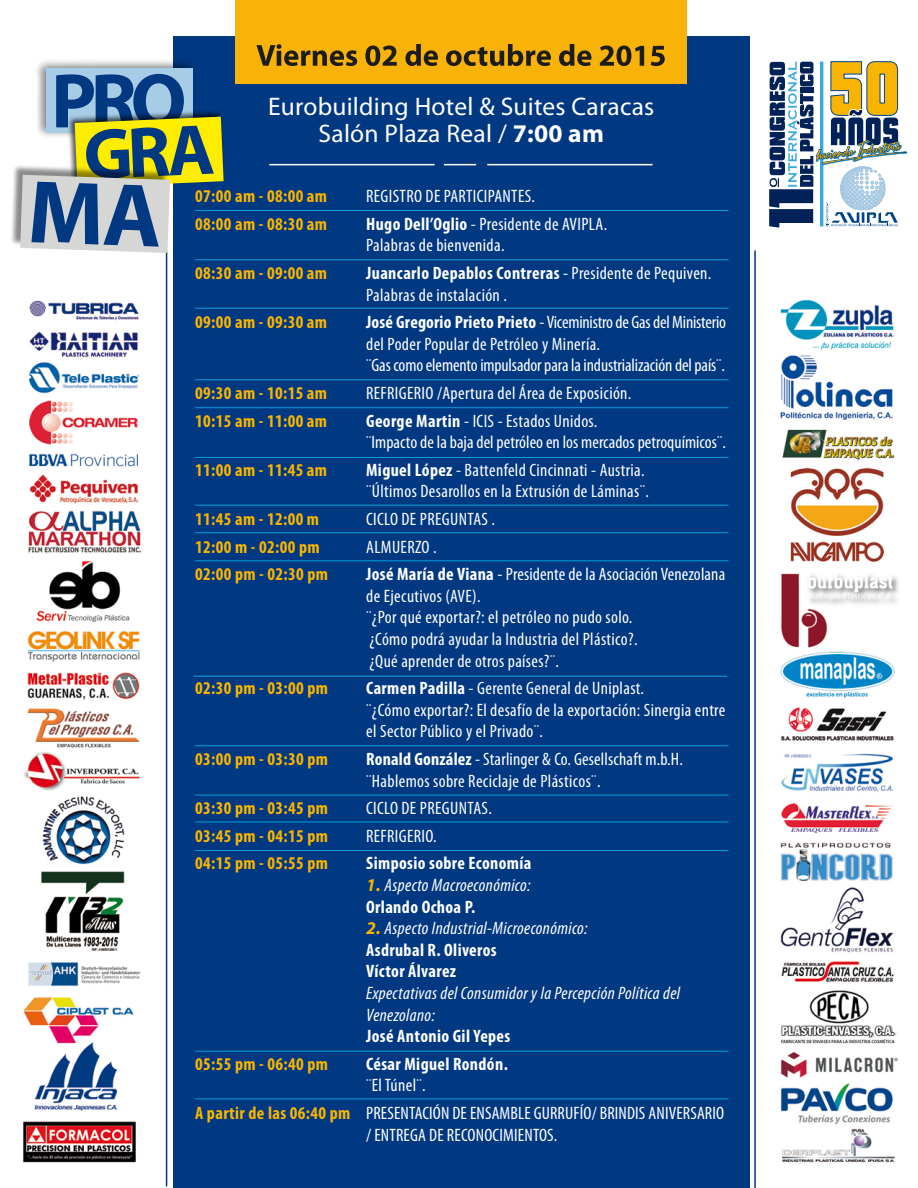
<style>
.page{position:relative;width:918px;height:1188px;background:#fff}
.page>*{position:absolute;margin:0;border:0;box-sizing:border-box;transform-origin:0 0}
.t1{font:700 78px "Myriad Pro";color:#003882}
.t2{font:25.5px "Myriad Pro";letter-spacing:.01em;color:#fff}
.t3{font:condensed 18px/21.6px "Myriad Pro";letter-spacing:.02em;color:#fff}
.t4{font:700 condensed 18px "Myriad Pro";letter-spacing:.02em;color:#f9b400}
.t5{font:italic condensed 18px/21.6px "Myriad Pro";letter-spacing:.02em;color:#fff}
.t6{font:condensed 18px/21.6px "Myriad Pro";letter-spacing:-.005em;color:#fff}
.t7{font:condensed 18px/21.6px "Myriad Pro";color:#fff}
.t8{font:700 condensed 18px "Myriad Pro";letter-spacing:.02em;color:#fff}
.s1{font-weight:700}
.s2{font-weight:700;font-stretch:normal;color:#f9b400}
.s3{font-weight:700;font-style:normal}
.s4{font-weight:700;color:#f9b400}
</style>
<div class="page">
<img style="left:22px;top:0;width:877px;height:1187px">
<svg style="left:769px;top:61px;width:139px;height:167px"></svg>
<hr style="left:166px;top:250px;width:1px;height:936px;background:#003882">
<hr style="left:754px;top:250px;width:2px;height:938px;background:#003882">
<div style="left:173px;top:37px;width:577px;height:1151px;background:#003882"></div>
<div style="left:236px;top:0;width:451px;height:83px;background:#f9b208"></div>
<svg style="left:256px;top:44px;width:101px;height:22px"></svg>
<svg style="left:365px;top:46px;width:32px;height:20px"></svg>
<svg style="left:405px;top:44px;width:33px;height:22px"></svg>
<svg style="left:446px;top:44px;width:105px;height:22px"></svg>
<svg style="left:559px;top:44px;width:32px;height:22px"></svg>
<svg style="left:600px;top:46px;width:44px;height:20px"></svg>
<svg style="left:651px;top:46px;width:14px;height:20px"></svg>
<div style="left:34px;top:58px;width:162px;height:81px;background:#000;opacity:.51"></div>
<div style="left:46px;top:68px;width:146px;height:65px;background:#a6cce6"></div>
<div style="left:67px;top:109px;width:158px;height:80px;background:#000;opacity:.65"></div>
<div style="left:10px;top:164px;width:159px;height:88px;background:#000;opacity:.46"></div>
<hr style="left:269px;top:164px;width:166px;height:1px;background:#fff">
<hr style="left:487px;top:164px;width:166px;height:1px;background:#fff">
<hr style="left:444px;top:164px;width:32px;height:1px;background:#fff">
<hr style="left:195px;top:210px;width:534px;height:1px;background:#009ee0">
<hr style="left:195px;top:259px;width:534px;height:1px;background:#009ee0">
<hr style="left:195px;top:308px;width:534px;height:1px;background:#009ee0">
<hr style="left:195px;top:379px;width:534px;height:1px;background:#009ee0">
<hr style="left:195px;top:407px;width:534px;height:1px;background:#009ee0">
<hr style="left:195px;top:457px;width:534px;height:1px;background:#009ee0">
<hr style="left:195px;top:505px;width:534px;height:1px;background:#009ee0">
<hr style="left:195px;top:532px;width:534px;height:1px;background:#009ee0">
<hr style="left:195px;top:560px;width:534px;height:1px;background:#009ee0">
<hr style="left:194px;top:676px;width:533px;height:1px;background:#009ee0">
<hr style="left:195px;top:745px;width:534px;height:1px;background:#009ee0">
<hr style="left:195px;top:795px;width:534px;height:1px;background:#009ee0">
<hr style="left:195px;top:822px;width:534px;height:1px;background:#009ee0">
<hr style="left:195px;top:850px;width:534px;height:1px;background:#009ee0">
<hr style="left:195px;top:1051px;width:534px;height:1px;background:#009ee0">
<hr style="left:195px;top:1098px;width:534px;height:1px;background:#009ee0">
<svg style="left:20px;top:117px;width:204px;height:136px"></svg>
<h1 class="t1" style="left:51px;top:50px;width:137px">PRO</h1>
<h2 class="t2" style="left:268px;top:91px;width:388px">Eurobuilding Hotel &amp; Suites Caracas</h2>
<h2 class="t2" style="left:319px;top:118px;width:287px">Salón Plaza Real / <span class="s1">7:00 am</span></h2>
<p class="t4" style="left:195px;top:185px;width:133px">07:00 am - 08:00 am</p>
<p class="t3" style="left:366px;top:185px;width:170px">REGISTRO DE PARTICIPANTES.</p>
<p class="t4" style="left:195px;top:213px;width:133px">08:00 am - 08:30 am</p>
<p class="t3" style="left:366px;top:213px;width:243px"><span class="s1">Hugo Dell’Oglio</span> - Presidente de AVIPLA.<br>Palabras de bienvenida.</p>
<p class="t4" style="left:195px;top:262px;width:133px">08:30 am - 09:00 am</p>
<p class="t3" style="left:366px;top:262px;width:347px"><span class="s1">Juancarlo Depablos Contreras</span> - Presidente de Pequiven.<br>Palabras de instalación .</p>
<p class="t4" style="left:195px;top:311px;width:133px">09:00 am - 09:30 am</p>
<p class="t6" style="left:366px;top:311px;width:361px"><span class="s1">José Gregorio Prieto Prieto</span> - Viceministro de Gas del Ministerio del Poder Popular de Petróleo y Minería.<br>¨Gas como elemento impulsador para la industrialización del país¨.</p>
<p class="t4" style="left:195px;top:382px;width:133px">09:30 am - 10:15 am</p>
<p class="t3" style="left:366px;top:382px;width:267px">REFRIGERIO /Apertura del Área de Exposición.</p>
<p class="t4" style="left:195px;top:409px;width:133px">10:15 am - 11:00 am</p>
<p class="t7" style="left:366px;top:410px;width:361px"><span class="s1">George Martin</span> - ICIS - Estados Unidos.<br>¨Impacto de la baja del petróleo en los mercados petroquímicos¨.</p>
<p class="t4" style="left:195px;top:459px;width:133px">11:00 am - 11:45 am</p>
<p class="t3" style="left:366px;top:459px;width:284px"><span class="s1">Miguel López</span> - Battenfeld Cincinnati - Austria. ¨Últimos Desarollos en la Extrusión de Láminas¨.</p>
<p class="t4" style="left:195px;top:508px;width:126px">11:45 am - 12:00 m</p>
<p class="t3" style="left:366px;top:508px;width:130px">CICLO DE PREGUNTAS .</p>
<p class="t4" style="left:195px;top:535px;width:126px">12:00 m - 02:00 pm</p>
<p class="t3" style="left:366px;top:536px;width:72px">ALMUERZO .</p>
<p class="t4" style="left:195px;top:563px;width:134px">02:00 pm - 02:30 pm</p>
<p class="t3" style="left:366px;top:563px;width:361px"><span class="s1">José María de Viana</span> - Presidente de la Asociación Venezolana de Ejecutivos (AVE).<br>¨¿Por qué exportar?: el petróleo no pudo solo.<br>¿Cómo podrá ayudar la Industria del Plástico?.<br>¿Qué aprender de otros países?¨.</p>
<p class="t4" style="left:195px;top:677px;width:134px">02:30 pm - 03:00 pm</p>
<p class="t3" style="left:366px;top:677px;width:361px"><span class="s1">Carmen Padilla</span> - Gerente General de Uniplast.<br>¨¿Cómo exportar?: El desafío de la exportación: Sinergia entre el Sector Público y el Privado¨.</p>
<p class="t4" style="left:195px;top:748px;width:134px">03:00 pm - 03:30 pm</p>
<p class="t3" style="left:366px;top:748px;width:318px"><span class="s1">Ronald González</span> - Starlinger &amp; Co. Gesellschaft m.b.H. ¨Hablemos sobre Reciclaje de Plásticos¨.</p>
<p class="t4" style="left:195px;top:797px;width:134px">03:30 pm - 03:45 pm</p>
<p class="t3" style="left:366px;top:797px;width:127px">CICLO DE PREGUNTAS.</p>
<p class="t4" style="left:195px;top:825px;width:134px">03:45 pm - 04:15 pm</p>
<p class="t3" style="left:366px;top:825px;width:72px">REFRIGERIO.</p>
<p class="t4" style="left:195px;top:852px;width:134px">04:15 pm - 05:55 pm</p>
<p class="t8" style="left:366px;top:852px;width:167px">Simposio sobre Economía</p>
<p class="t5" style="left:366px;top:874px;width:166px"><span class="s2">1.</span> Aspecto Macroeconómico:<br><span class="s3">Orlando Ochoa P.</span></p>
<p class="t5" style="left:366px;top:917px;width:223px"><span class="s2">2.</span> Aspecto Industrial-Microeconómico:<br><span class="s3">Asdrubal R. Oliveros<br>Víctor Álvarez</span></p>
<p class="t5" style="left:366px;top:982px;width:315px">Expectativas del Consumidor y la Percepción Política del<br>Venezolano:</p>
<p class="t8" style="left:366px;top:1025px;width:146px">José Antonio Gil Yepes</p>
<p class="t4" style="left:195px;top:1053px;width:134px">05:55 pm - 06:40 pm</p>
<p class="t8" style="left:366px;top:1053px;width:143px">César Miguel Rondón.</p>
<p class="t3" style="left:195px;top:1071px;width:531px;line-height:27.6px;text-indent:171px">¨El Túnel¨.<br><span class="s4">A partir de las 06:40 pm</span> PRESENTACIÓN DE ENSAMBLE GURRUFÍO/ BRINDIS ANIVERSARIO</p>
<p class="t3" style="left:366px;top:1124px;width:193px">/ ENTREGA DE RECONOCIMIENTOS.</p>
</div>
